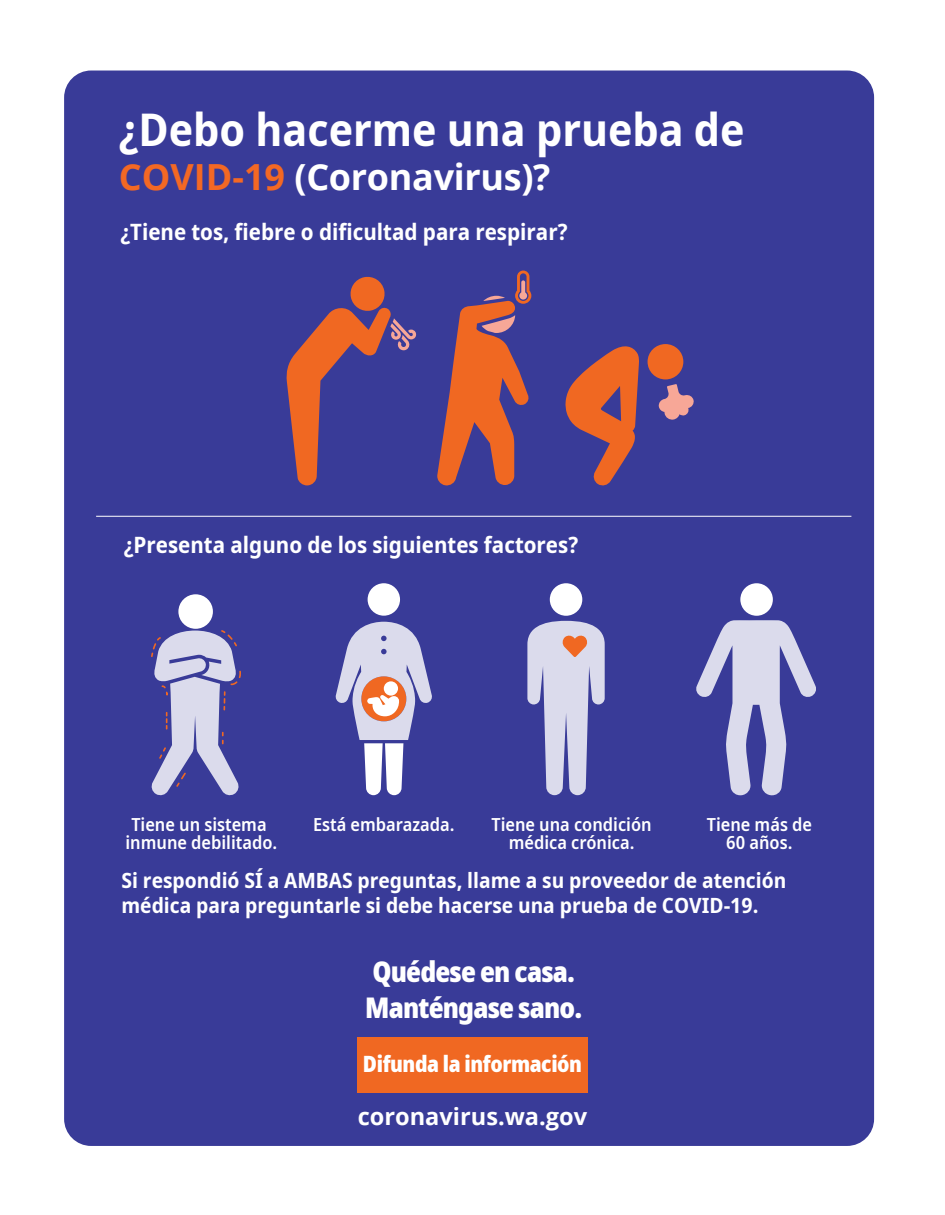
<style>
.page{position:relative;width:945px;height:1215px;background:#fff}
.page>*{position:absolute;margin:0;border:0;box-sizing:border-box;transform-origin:0 0}
.t1{font:700 semi-condensed 45px "Noto Sans";color:#fff}
.t2{font:700 36px "Open Sans";letter-spacing:-.01em;color:#fff}
.t3{font:900 condensed 28.5px/36px "Noto Sans";letter-spacing:-.03em;color:#fff}
.t4{font:700 23.55px "Open Sans";color:#fff}
.t5{font:700 semi-condensed 22.5px "Noto Sans";color:#fff}
.t6{font:900 condensed 22.5px "Noto Sans";letter-spacing:-.02em;color:#fff}
.t7{font:700 semi-condensed 21px/25.2px "Noto Sans";color:#fff}
.t8{font:600 semi-condensed 18px/18px "Noto Sans";color:#fff;text-align:center}
.s1{color:#f36824}
</style>
<div class="page">
<div style="left:64px;top:71px;width:810px;height:1075px;background:#393b98;border-radius:27px"></div>
<div style="left:178px;top:594px;width:35px;height:35px;background:#fff;border-radius:50%"></div>
<svg style="left:151px;top:630px;width:90px;height:165px"></svg>
<svg style="left:286px;top:276px;width:130px;height:209px"></svg>
<svg style="left:437px;top:271px;width:94px;height:215px"></svg>
<svg style="left:565px;top:346px;width:74px;height:140px"></svg>
<div style="left:648px;top:344px;width:35px;height:35px;background:#f06822;border-radius:50%"></div>
<svg style="left:658px;top:384px;width:36px;height:36px"></svg>
<div style="left:550px;top:583px;width:32px;height:33px;background:#fff;border-radius:50%"></div>
<div style="left:740px;top:583px;width:33px;height:33px;background:#fff;border-radius:50%"></div>
<svg style="left:527px;top:621px;width:78px;height:174px"></svg>
<hr style="left:96px;top:516px;width:755px;height:1px;background:#fff">
<div style="left:368px;top:583px;width:32px;height:33px;background:#fff;border-radius:50%"></div>
<svg style="left:336px;top:622px;width:96px;height:173px"></svg>
<div style="left:358px;top:1037px;width:230px;height:56px;background:#f06822"></div>
<svg style="left:696px;top:620px;width:120px;height:175px"></svg>
<h1 class="t1" style="left:119px;top:98px;width:627px">¿Debo hacerme una prueba de</h1>
<h2 class="t2" style="left:119px;top:151px;width:433px"><span class="s1">COVID-19</span> (Coronavirus)?</h2>
<p class="t5" style="left:120px;top:216px;width:449px">¿Tiene tos, fiebre o dificultad para respirar?</p>
<p class="t5" style="left:124px;top:529px;width:456px">¿Presenta alguno de los siguientes factores?</p>
<p class="t8" style="left:125px;top:815px;width:153px">Tiene un sistema inmune debilitado.</p>
<p class="t8" style="left:313px;top:815px;width:143px">Está embarazada.</p>
<p class="t8" style="left:491px;top:815px;width:162px">Tiene una condición médica crónica.</p>
<p class="t8" style="left:707px;top:815px;width:107px">Tiene más de<br>60 años.</p>
<p class="t7" style="left:122px;top:868px;width:666px">Si respondió SÍ a AMBAS preguntas, llame a su proveedor de atención médica para preguntarle si debe hacerse una prueba de COVID-19.</p>
<h3 class="t3" style="left:365px;top:953px;width:219px">Quédese en casa.<br>Manténgase sano.</h3>
<p class="t6" style="left:363px;top:1047px;width:221px">Difunda la información</p>
<p class="t4" style="left:358px;top:1100px;width:231px">coronavirus.wa.gov</p>
</div>
